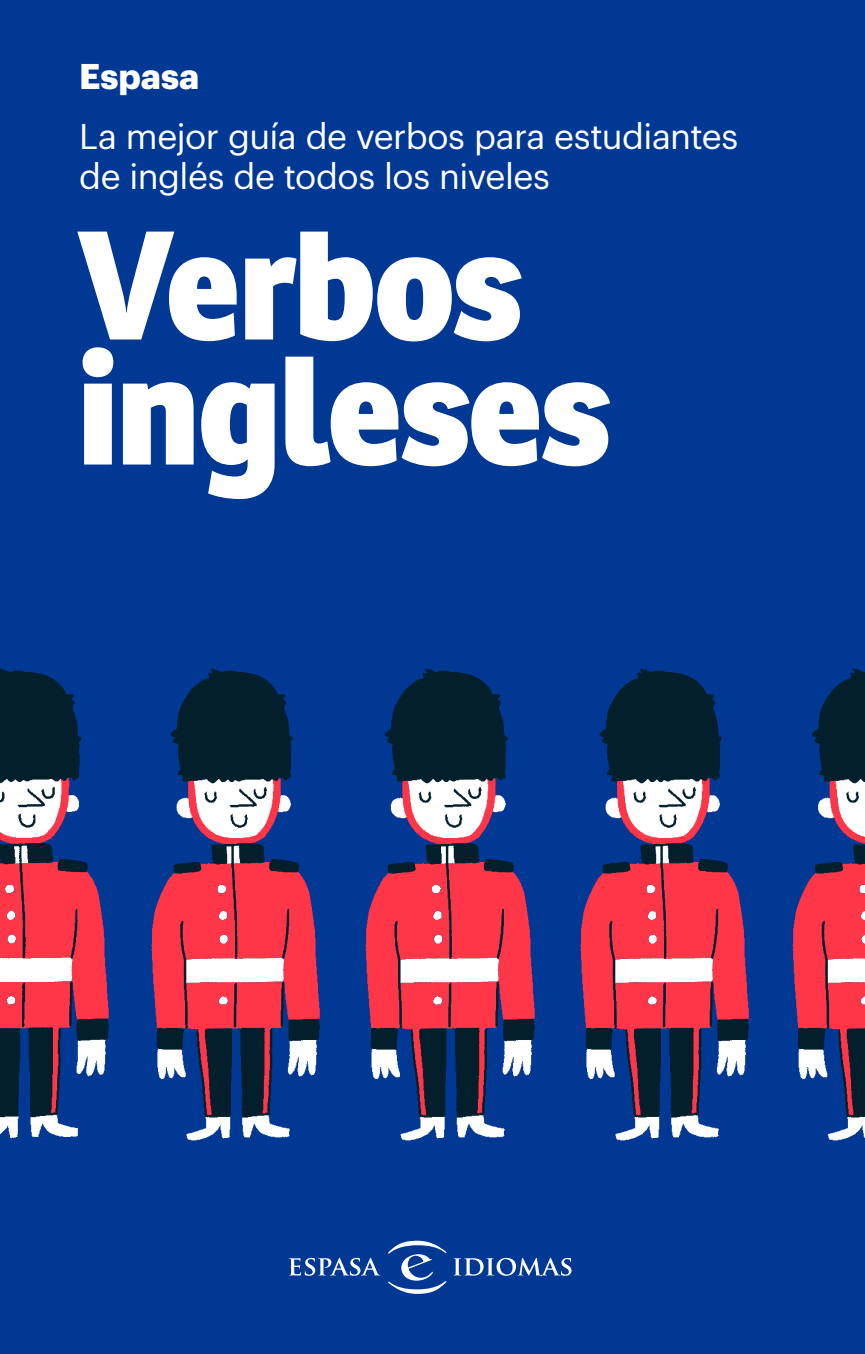
<style>
.page{position:relative;width:865px;height:1354px;background:#fff}
.page>*{position:absolute;margin:0;border:0;box-sizing:border-box;transform-origin:0 0}
.t1{font:800 150px/125px "Ronnia";letter-spacing:-.025em;color:#fff}
.t2{font:35px/40px "Graphik";letter-spacing:-.015em;color:#fff}
.t3{font:700 35px "Graphik";color:#fff}
</style>
<div class="page">
<div style="left:0;top:0;width:865px;height:1353px;background:#003894"></div>
<svg style="left:388px;top:1240px;width:59px;height:53px"></svg>
<svg style="left:289px;top:1257px;width:91px;height:18px"></svg>
<svg style="left:453px;top:1257px;width:118px;height:18px"></svg>
<img style="left:151px;top:668px;width:169px;height:473px">
<img style="left:365px;top:668px;width:170px;height:473px">
<img style="left:580px;top:668px;width:169px;height:473px">
<img style="left:792px;top:668px;width:73px;height:473px">
<img style="left:0;top:668px;width:109px;height:471px">
<p class="t3" style="left:79px;top:49px;width:122px">Espasa</p>
<p class="t2" style="left:79px;top:113px;width:660px">La mejor guía de verbos para estudiantes de inglés de todos los niveles</p>
<h1 class="t1" style="left:77px;top:222px;width:537px">Verbos ingleses</h1>
</div>
